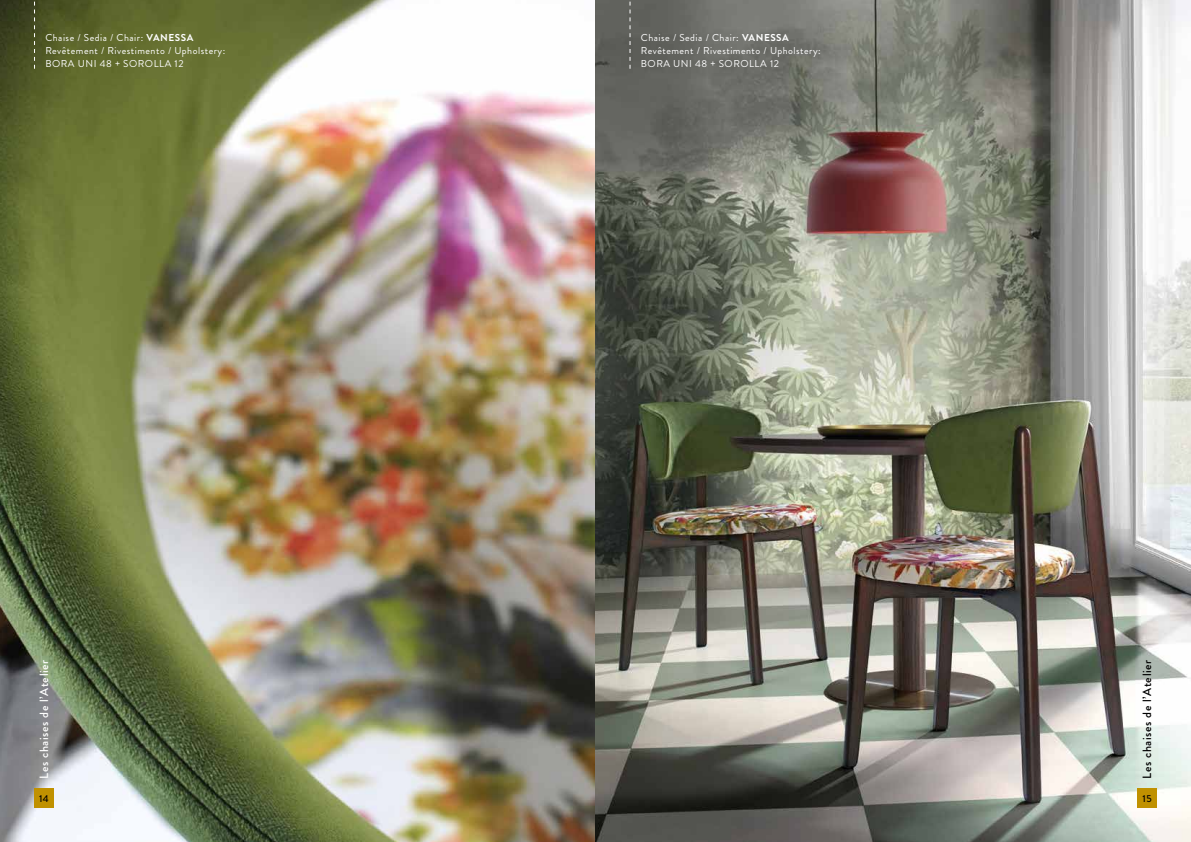
<style>
.page{position:relative;width:1191px;height:842px;background:#fff}
.page>*{position:absolute;margin:0;border:0;box-sizing:border-box;transform-origin:0 0}
.t1{font:500 12px "Brandon Grotesque";letter-spacing:.05em;color:#fff}
.t2{font:500 12px "Brandon Grotesque";letter-spacing:.05em;color:#000}
.t3{font:10px/13px "Brandon Grotesque";letter-spacing:.05em;color:#fff}
.t4{font:500 10px "Brandon Grotesque";color:#000}
.s1{font-weight:700}
</style>
<div class="page">
<img style="left:0;top:0;width:1191px;height:842px">
<div style="left:1137px;top:788px;width:20px;height:20px;background:#c09100"></div>
<svg style="left:629px;top:0;width:1px;height:69px"></svg>
<svg style="left:34px;top:0;width:1px;height:69px"></svg>
<div style="left:34px;top:788px;width:20px;height:20px;background:#c09100"></div>
<p class="t3" style="left:45px;top:31px;width:181px">Chaise / Sedia / Chair: <span class="s1">VANESSA<br></span>Revêtement / Rivestimento / Upholstery:<br>BORA UNI 48 + SOROLLA 12</p>
<p class="t3" style="left:641px;top:31px;width:181px">Chaise / Sedia / Chair: <span class="s1">VANESSA<br></span>Revêtement / Rivestimento / Upholstery:<br>BORA UNI 48 + SOROLLA 12</p>
<p class="t1" style="left:36px;top:779px;width:121px;rotate:-90deg">Les chaises de l’Atelier</p>
<p class="t2" style="left:1138px;top:779px;width:121px;rotate:-90deg">Les chaises de l’Atelier</p>
<p class="t4" style="left:39px;top:791px;width:11px">14</p>
<p class="t4" style="left:1142px;top:791px;width:11px">15</p>
</div>
